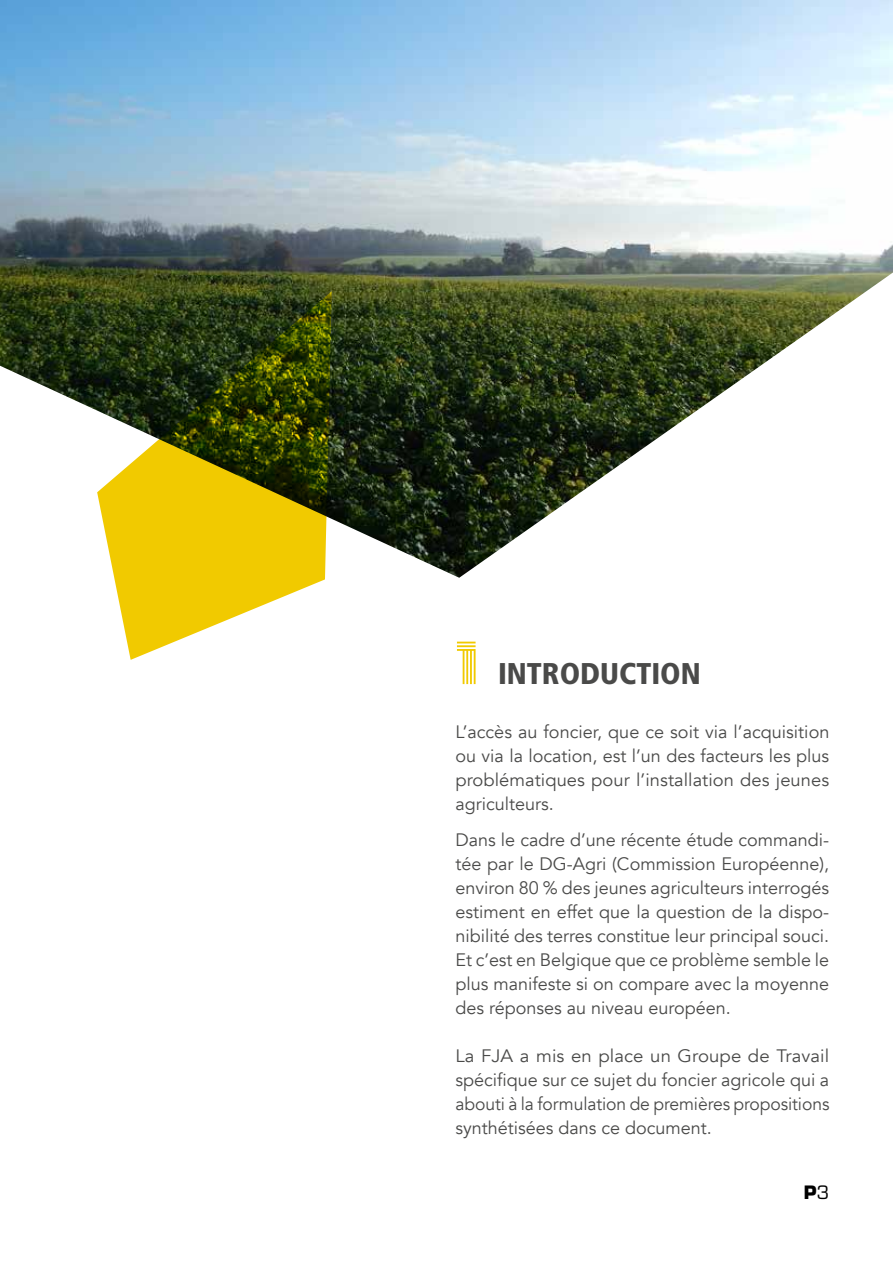
<style>
.page{position:relative;width:893px;height:1263px;background:#fff}
.page>*{position:absolute;margin:0;border:0;box-sizing:border-box;transform-origin:0 0}
.t1{font:900 condensed 30px "Frutiger LT Std";color:#4a4a49}
.t2{font:18px/24px "Avenir";color:#4a4a49;text-align:justify}
.t3{font:700 18px "Eurostile LT Std";color:#000}
.s1{font-family:"Monoton";font-weight:400;font-stretch:normal;font-size:52.5px;color:#f1ca00}
.s2{font-weight:400}
</style>
<div class="page">
<img style="left:0;top:0;width:893px;height:578px">
<svg style="left:97px;top:291px;width:235px;height:369px"></svg>
<h1 class="t1" style="left:455px;top:656px;width:247px"><span class="s1">1</span> INTRODUCTION</h1>
<p class="t2" style="left:455px;top:720px;width:375px">L’accès au foncier, que ce soit via l’acquisition ou via la location, est l’un des facteurs les plus problématiques pour l’installation des jeunes agriculteurs.</p>
<p class="t2" style="left:455px;top:828px;width:375px">Dans le cadre d’une récente étude commandi&shy;tée par le DG-Agri (Commission Européenne), environ 80 % des jeunes agriculteurs interrogés estiment en effet que la question de la dispo&shy;nibilité des terres constitue leur principal souci.<br>Et c’est en Belgique que ce problème semble le plus manifeste si on compare avec la moyenne des réponses au niveau européen.</p>
<p class="t2" style="left:455px;top:1044px;width:375px">La FJA a mis en place un Groupe de Travail spécifique sur ce sujet du foncier agricole qui a abouti à la formulation de premières propositions synthétisées dans ce document.</p>
<p class="t3" style="left:804px;top:1181px;width:27px">P<span class="s2">3</span></p>
</div>
